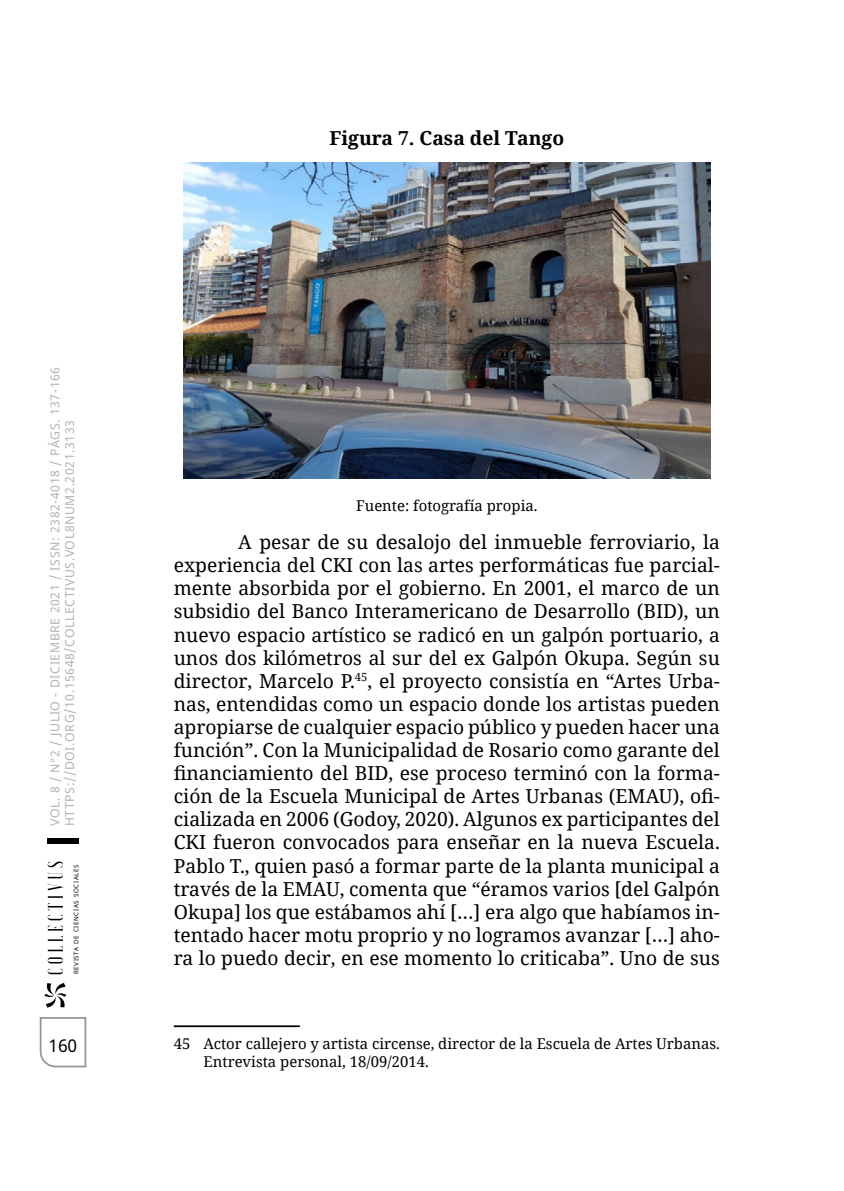
<style>
.page{position:relative;width:844px;height:1191px;background:#fff}
.page>*{position:absolute;margin:0;border:0;box-sizing:border-box;transform-origin:0 0}
.t1{font:19.25px/23.1px "Noto Serif";color:#000;text-align:justify}
.t2{font:700 19.25px "Noto Serif";color:#000}
.t3{font:17.5px "Noto Sans";color:#000}
.t4{font:14.88px/17.8px "Noto Serif";color:#000}
.t5{font:12.25px/14.7px "Noto Sans";letter-spacing:.05em;color:#b3b2b2}
.t6{font:6.3px "Noto Sans";letter-spacing:.1em;color:#010202}
</style>
<div class="page">
<svg style="left:40px;top:1017px;width:47px;height:50px"></svg>
<svg style="left:48px;top:861px;width:15px;height:113px"></svg>
<svg style="left:44px;top:983px;width:23px;height:24px"></svg>
<div style="left:48px;top:838px;width:31px;height:5px;background:#000"></div>
<img style="left:183px;top:162px;width:527px;height:316px">
<hr style="left:174px;top:1025px;width:126px;height:2px;background:#000">
<p class="t5" style="left:48px;top:826px;width:461px;rotate:-90deg">VOL. 8 / N°2 / JULIO - DICIEMBRE 2021 / ISSN: 2382-4018 / PÁGS. 137-166<br>Https://doi.Org/10.15648/Collectivus.Vol8num2.2021.3133</p>
<p class="t6" style="left:72px;top:974px;width:111px;rotate:-90deg">REVISTA DE CIENCIAS SOCIALES</p>
<p class="t3" style="left:48px;top:1033px;width:30px">160</p>
<p class="t2" style="left:329px;top:124px;width:236px">Figura 7. Casa del Tango</p>
<p class="t4" style="left:356px;top:496px;width:183px">Fuente: fotografía propia.</p>
<p class="t1" style="left:174px;top:530px;width:547px;text-indent:64px">A pesar de su desalojo del inmueble ferroviario, la experiencia del CKI con las artes performáticas fue parcial&shy;mente absorbida por el gobierno. En 2001, el marco de un subsidio del Banco Interamericano de Desarrollo (BID), un nuevo espacio artístico se radicó en un galpón portuario, a unos dos kilómetros al sur del ex Galpón Okupa. Según su director, Marcelo P.<sup>45</sup>, el proyecto consistía en “Artes Urba&shy;nas, entendidas como un espacio donde los artistas pueden apropiarse de cualquier espacio público y pueden hacer una función”. Con la Municipalidad de Rosario como garante del financiamiento del BID, ese proceso terminó con la forma&shy;ción de la Escuela Municipal de Artes Urbanas (EMAU), ofi&shy;cializada en 2006 (Godoy, 2020). Algunos ex participantes del CKI fueron convocados para enseñar en la nueva Escuela.<br>Pablo T., quien pasó a formar parte de la planta municipal a través de la EMAU, comenta que “éramos varios [del Galpón Okupa] los que estábamos ahí […] era algo que habíamos in&shy;tentado hacer motu proprio y no logramos avanzar […] aho&shy;ra lo puedo decir, en ese momento lo criticaba”. Uno de sus</p>
<p class="t4" style="left:203px;top:1034px;width:517px;text-indent:-30px">45 Actor callejero y artista circense, director de la Escuela de Artes Urbanas.<br>Entrevista personal, 18/09/2014.</p>
</div>
